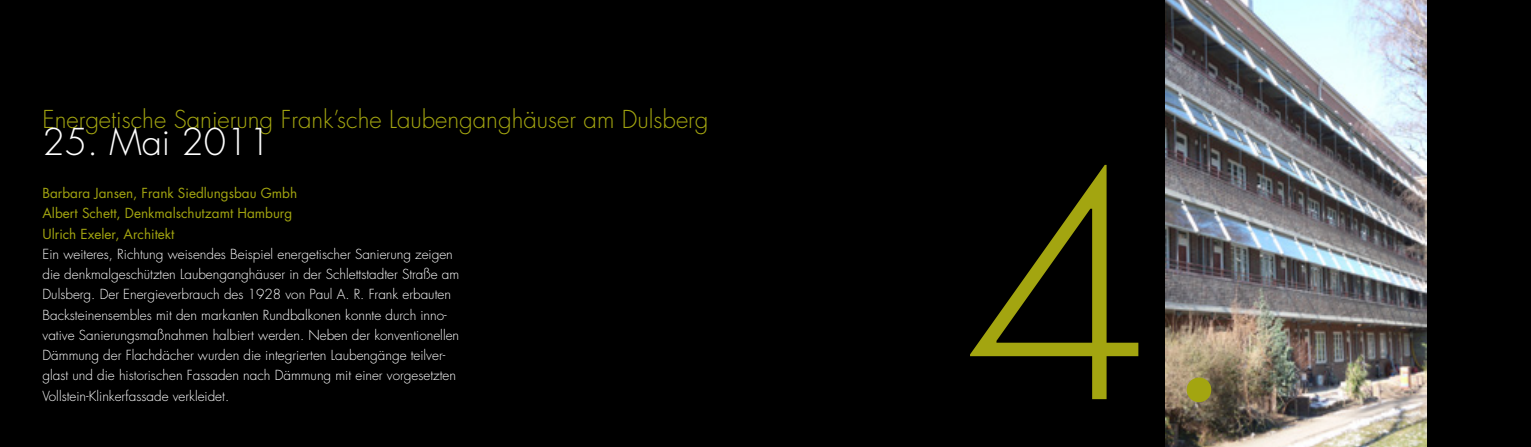
<style>
.page{position:relative;width:1531px;height:447px;background:#fff}
.page>*{position:absolute;margin:0;border:0;box-sizing:border-box;transform-origin:0 0}
.t1{font:300 300px "Futura";color:#a3a510}
.t2{font:300 36px "Futura";color:#fff}
.t3{font:300 24px "Futura";color:#a3a510}
.t4{font:300 13.5px/20.2px "Futura";color:#fff}
.t5{font:13.5px/20.2px "Futura";color:#a3a510}
</style>
<div class="page">
<div style="left:0;top:0;width:1531px;height:446px;background:#000"></div>
<img style="left:1165px;top:0;width:262px;height:446px">
<h3 class="t3" style="left:43px;top:104px;width:667px">Energetische Sanierung Frank’sche Laubenganghäuser am Dulsberg</h3>
<h2 class="t2" style="left:43px;top:119px;width:230px">25. Mai 2011</h2>
<p class="t5" style="left:43px;top:182px;width:256px">Barbara Jansen, Frank Siedlungsbau Gmbh<br>Albert Schett, Denkmalschutzamt Hamburg<br>Ulrich Exeler, Architekt</p>
<p class="t4" style="left:43px;top:244px;width:418px">Ein weiteres, Richtung weisendes Beispiel energetischer Sanierung zeigen die denkmalgeschützten Laubenganghäuser in der Schlettstadter Straße am Dulsberg. Der Energieverbrauch des 1928 von Paul A. R. Frank erbauten Backsteinensembles mit den markanten Rundbalkonen konnte durch inno&shy;vative Sanierungsmaßnahmen halbiert werden. Neben der konventionellen Dämmung der Flachdächer wurden die integrierten Laubengänge teilver&shy;glast und die historischen Fassaden nach Dämmung mit einer vorgesetzten Vollstein-Klinkerfassade verkleidet.</p>
<h1 class="t1" style="left:966px;top:97px;width:280px">4.</h1>
</div>
